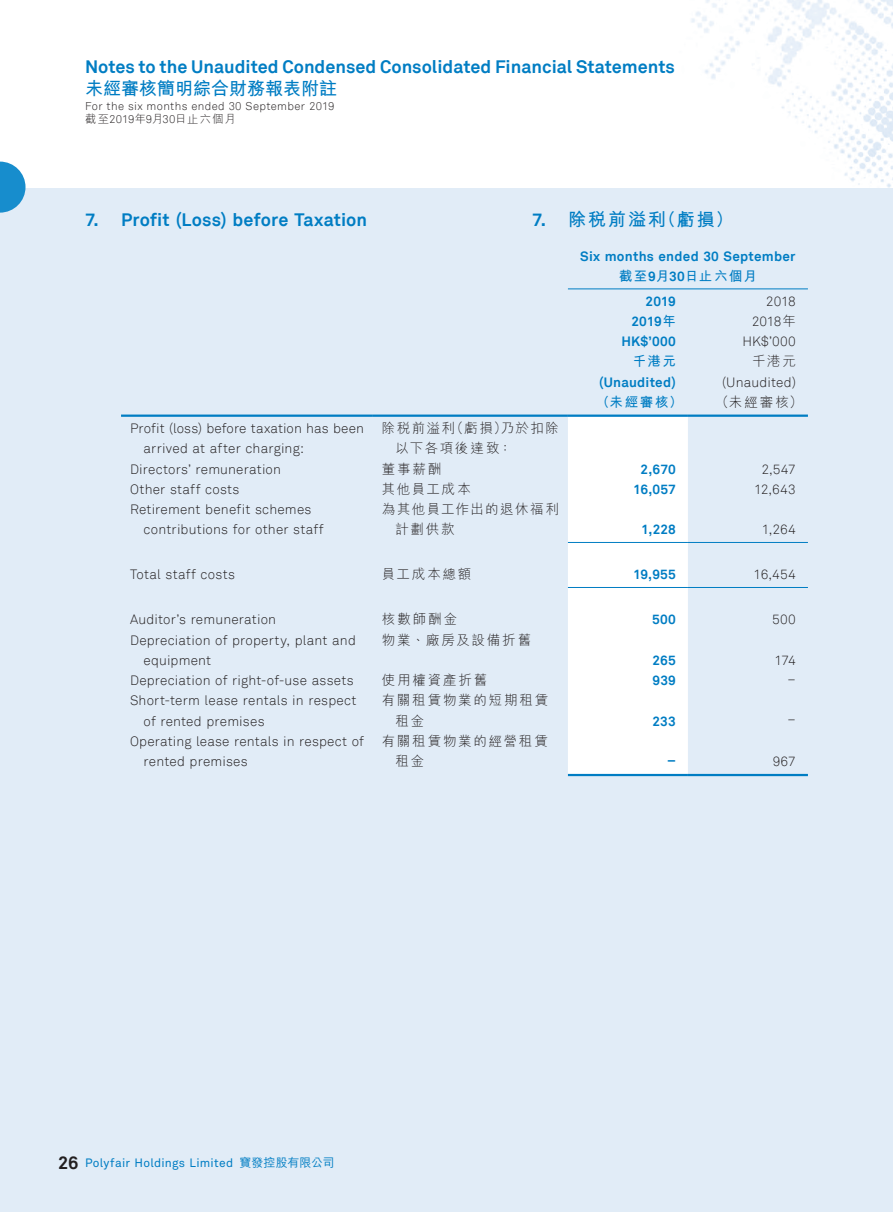
<style>
.page{position:relative;width:893px;height:1212px;background:#fff}
.page>*{position:absolute;margin:0;border:0;box-sizing:border-box;transform-origin:0 0}
._03_H1{font:700 18px "Akkurat";color:#007dc3}
._03_H1-2{font:700 18px "M Hei HK";color:#007dc3}
._15_Table_Stub{font:300 13.5px/20.2px "Akkurat";letter-spacing:.015em;color:#231f20}
._12___P2{font:700 13.5px "Akkurat";letter-spacing:.015em;color:#007dc3}
._15_Table_Stub-2{font:300 13.5px/20.2px "M Hei HK";letter-spacing:.13em;color:#231f20}
._12___P2-2{font:300 13.5px "Akkurat";letter-spacing:.005em;color:#231f20}
._15_Table_Stub-3{font:300 13.5px/20.2px "M Hei HK";letter-spacing:.11em;color:#231f20}
._12___P2-3{font:700 13.5px "M Hei HK";letter-spacing:.11em;color:#007dc3}
._15_Table_Stub-4{font:300 13.5px/20.2px "M Hei HK";letter-spacing:.105em;color:#231f20}
._12___P2-4{font:300 13.5px "M Hei HK";letter-spacing:.135em;color:#231f20}
.t1{font:12px "Akkurat Pro";letter-spacing:.02em;color:#007dc3}
.t2{font:300 11.25px "Akkurat";letter-spacing:.035em;color:#231f20}
.t3{font:300 11.25px "M Hei HK";letter-spacing:.105em;color:#231f20}
.s1{font-family:"Akkurat"}
.s2{font-family:"M Hei HK"}
.s3{font-family:"Akkurat";font-weight:700;font-size:18px;color:#231f20}
.s4{font-family:"M Hei HK";font-weight:500}
</style>
<div class="page">
<div style="left:0;top:187px;width:893px;height:1025px;background:#e1ecf7"></div>
<img style="left:0;top:0;width:893px;height:187px">
<svg style="left:0;top:162px;width:26px;height:51px"></svg>
<div style="left:568px;top:417px;width:120px;height:356px;background:#fff"></div>
<hr style="left:568px;top:288px;width:240px;height:1px;background:#007dc3">
<hr style="left:121px;top:414px;width:252px;height:3px;background:#007dc3">
<hr style="left:373px;top:414px;width:195px;height:3px;background:#007dc3">
<hr style="left:568px;top:414px;width:120px;height:3px;background:#007dc3">
<hr style="left:688px;top:414px;width:120px;height:3px;background:#007dc3">
<hr style="left:568px;top:542px;width:120px;height:1px;background:#007dc3">
<hr style="left:688px;top:542px;width:120px;height:1px;background:#007dc3">
<hr style="left:568px;top:587px;width:120px;height:1px;background:#007dc3">
<hr style="left:688px;top:587px;width:120px;height:1px;background:#007dc3">
<hr style="left:568px;top:774px;width:120px;height:2px;background:#007dc3">
<hr style="left:688px;top:774px;width:120px;height:2px;background:#007dc3">
<h1 class="_03_H1" style="left:85px;top:55px;width:591px">Notes to the Unaudited Condensed Consolidated Financial Statements</h1>
<h1 class="_03_H1-2" style="left:85px;top:75px;width:253px">未經審核簡明綜合財務報表附註</h1>
<p class="t2" style="left:85px;top:99px;width:251px">For the six months ended 30 September 2019</p>
<p class="t3" style="left:85px;top:113px;width:152px">截至<span class="s1">2019</span>年<span class="s1">9</span>月<span class="s1">30</span>日止六個月</p>
<p class="_03_H1" style="left:85px;top:209px;width:284px">7. Profit (Loss) before Taxation</p>
<p class="_03_H1-2" style="left:532px;top:207px;width:203px"><span class="s1">7.</span> 除稅前溢利（虧損）</p>
<p class="_12___P2" style="left:580px;top:247px;width:217px">Six months ended 30 September</p>
<p class="_12___P2-3" style="left:619px;top:266px;width:140px">截至<span class="s1">9</span>月<span class="s1">30</span>日止六個月</p>
<p class="_12___P2" style="left:646px;top:292px;width:32px">2019</p>
<p class="_12___P2-2" style="left:766px;top:293px;width:31px">2018</p>
<p class="_12___P2" style="left:631px;top:312px;width:46px">2019<span class="s2">年</span></p>
<p class="_12___P2-2" style="left:752px;top:313px;width:46px">2018<span class="s2">年</span></p>
<p class="_12___P2" style="left:621px;top:333px;width:56px">HK$’000</p>
<p class="_12___P2-2" style="left:742px;top:333px;width:55px">HK$’000</p>
<p class="_12___P2-3" style="left:633px;top:351px;width:45px">千港元</p>
<p class="_12___P2-4" style="left:752px;top:354px;width:45px">千港元</p>
<p class="_12___P2" style="left:599px;top:373px;width:78px">(Unaudited)</p>
<p class="_12___P2-2" style="left:722px;top:374px;width:75px">(Unaudited)</p>
<p class="_12___P2-3" style="left:596px;top:392px;width:88px">（未經審核）</p>
<p class="_12___P2-4" style="left:715px;top:395px;width:89px">（未經審核）</p>
<p class="_15_Table_Stub" style="left:144px;top:418px;width:222px;text-indent:-14px">Profit (loss) before taxation has been arrived at after charging:</p>
<p class="_15_Table_Stub-3" style="left:395px;top:418px;width:165px;text-indent:-14px">除稅前溢利（虧損）乃於扣除以下各項後達致：</p>
<p class="_15_Table_Stub" style="left:130px;top:459px;width:153px">Directors’ remuneration</p>
<p class="_15_Table_Stub-2" style="left:382px;top:458px;width:61px">董事薪酬</p>
<p class="_12___P2" style="left:641px;top:460px;width:37px">2,670</p>
<p class="_12___P2-2" style="left:761px;top:461px;width:36px">2,547</p>
<p class="_15_Table_Stub" style="left:130px;top:479px;width:111px">Other staff costs</p>
<p class="_15_Table_Stub-2" style="left:382px;top:479px;width:91px">其他員工成本</p>
<p class="_12___P2" style="left:633px;top:481px;width:44px">16,057</p>
<p class="_12___P2-2" style="left:754px;top:481px;width:43px">12,643</p>
<p class="_15_Table_Stub" style="left:144px;top:499px;width:182px;text-indent:-14px">Retirement benefit schemes contributions for other staff</p>
<p class="_15_Table_Stub-4" style="left:395px;top:499px;width:165px;text-indent:-14px">為其他員工作出的退休福利計劃供款</p>
<p class="_12___P2" style="left:641px;top:521px;width:36px">1,228</p>
<p class="_12___P2-2" style="left:762px;top:522px;width:36px">1,264</p>
<p class="_15_Table_Stub" style="left:130px;top:565px;width:106px">Total staff costs</p>
<p class="_15_Table_Stub-2" style="left:382px;top:564px;width:91px">員工成本總額</p>
<p class="_12___P2" style="left:633px;top:566px;width:44px">19,955</p>
<p class="_12___P2-2" style="left:754px;top:567px;width:44px">16,454</p>
<p class="_15_Table_Stub" style="left:130px;top:610px;width:148px">Auditor’s remuneration</p>
<p class="_15_Table_Stub-2" style="left:382px;top:609px;width:77px">核數師酬金</p>
<p class="_12___P2" style="left:652px;top:611px;width:25px">500</p>
<p class="_12___P2-2" style="left:772px;top:612px;width:25px">500</p>
<p class="_15_Table_Stub" style="left:144px;top:630px;width:214px;text-indent:-14px">Depreciation of property, plant and equipment</p>
<p class="_15_Table_Stub-2" style="left:382px;top:629px;width:151px">物業、廠房及設備折舊</p>
<p class="_12___P2" style="left:652px;top:652px;width:25px">265</p>
<p class="_12___P2-2" style="left:775px;top:652px;width:23px">174</p>
<p class="_15_Table_Stub" style="left:130px;top:670px;width:225px">Depreciation of right-of-use assets</p>
<p class="_15_Table_Stub-2" style="left:382px;top:670px;width:107px">使用權資產折舊</p>
<p class="_12___P2" style="left:652px;top:672px;width:25px">939</p>
<p class="_12___P2-2" style="left:788px;top:671px;width:10px">–</p>
<p class="_15_Table_Stub" style="left:144px;top:691px;width:214px;text-indent:-14px">Short-term lease rentals in respect of rented premises</p>
<p class="_15_Table_Stub-2" style="left:395px;top:690px;width:155px;text-indent:-13px">有關租賃物業的短期租賃租金</p>
<p class="_12___P2" style="left:652px;top:712px;width:25px">233</p>
<p class="_12___P2-2" style="left:788px;top:712px;width:10px">–</p>
<p class="_15_Table_Stub" style="left:144px;top:731px;width:222px;text-indent:-14px">Operating lease rentals in respect of rented premises</p>
<p class="_15_Table_Stub-2" style="left:395px;top:731px;width:154px;text-indent:-13px">有關租賃物業的經營租賃租金</p>
<p class="_12___P2" style="left:667px;top:751px;width:10px">–</p>
<p class="_12___P2-2" style="left:773px;top:753px;width:25px">967</p>
<p class="t1" style="left:58px;top:1156px;width:278px"><span class="s3">26</span> Polyfair Holdings Limited <span class="s4">寶發控股有限公司</span></p>
</div>
